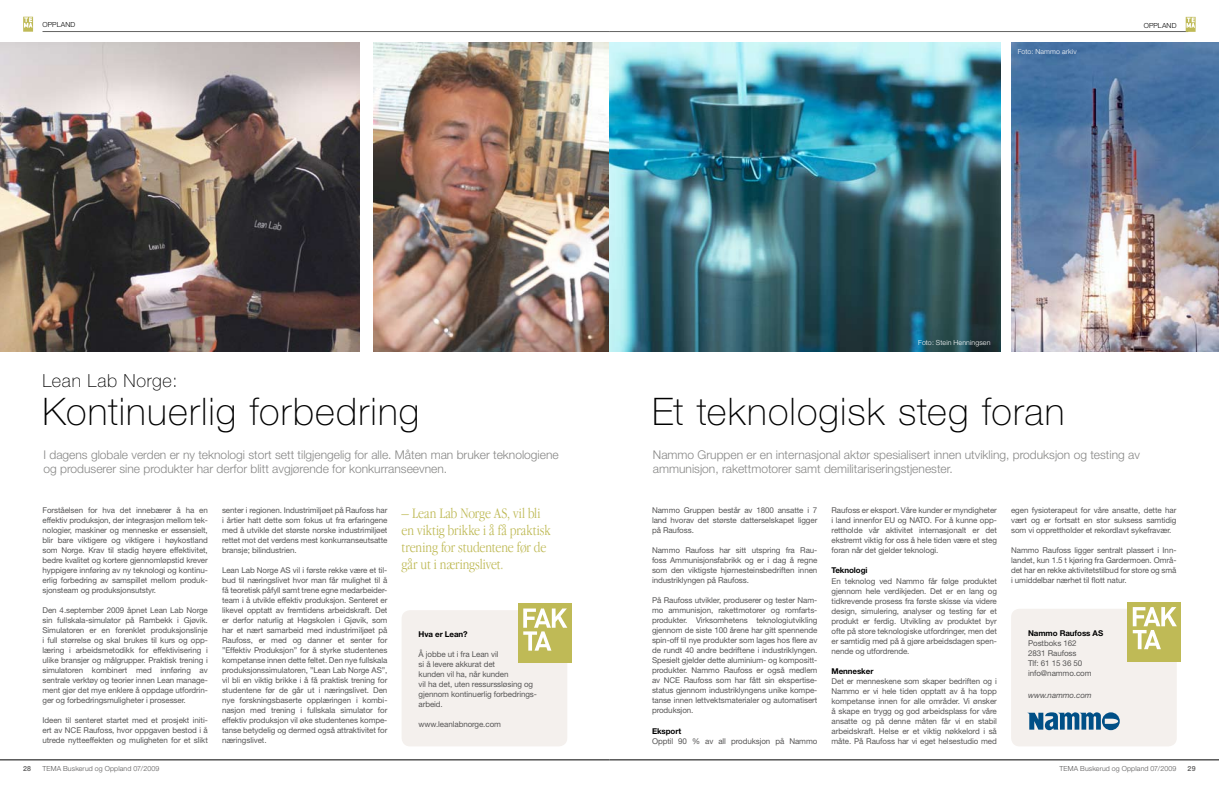
<style>
.page{position:relative;width:1219px;height:789px;background:#fff}
.page>*{position:absolute;margin:0;border:0;box-sizing:border-box;transform-origin:0 0}
.t1{font:100 38px "Helvetica Neue";letter-spacing:.03em;color:#000}
.t2{font:100 18px "Helvetica Neue";letter-spacing:.04em;color:#000}
.t3{font:300 15px/17px "Apple Garamond";color:#bfba56}
.t4{font:300 12px/14px "Helvetica Neue";color:#878786}
.t5{font:8px/10px "Helvetica Neue";letter-spacing:-.01em;color:#575656;text-align:justify}
.t6{font:700 8px "Helvetica Neue";letter-spacing:-.01em;color:#000}
.t7{font:italic 8px "Helvetica Neue";letter-spacing:-.01em;color:#575656}
.t8{font:300 7px "Helvetica Neue";letter-spacing:.02em;color:#575656}
.t9{font:300 7px "Helvetica Neue";letter-spacing:.02em;color:#fff}
.t10{font:300 7px "Helvetica Neue";letter-spacing:.02em;color:#000}
.t11{font:500 7px "Helvetica Neue";color:#575656}
</style>
<div class="page">
<hr style="left:43px;top:31px;width:566px;height:1px;background:#636362">
<svg style="left:23px;top:17px;width:10px;height:15px"></svg>
<hr style="left:0;top:759px;width:609px;height:1px;background:#000">
<hr style="left:609px;top:31px;width:579px;height:1px;background:#636362">
<hr style="left:609px;top:759px;width:610px;height:1px;background:#000">
<svg style="left:1186px;top:17px;width:10px;height:15px"></svg>
<img style="left:373px;top:43px;width:628px;height:308px">
<img style="left:0;top:43px;width:359px;height:308px">
<img style="left:1011px;top:43px;width:208px;height:308px">
<div style="left:1011px;top:608px;width:166px;height:138px;background:#f4f0ed;border-radius:9px"></div>
<div style="left:402px;top:609px;width:165px;height:137px;background:#f4f0ed;border-radius:9px"></div>
<div style="left:1128px;top:601px;width:53px;height:60px;background:#bfba56"></div>
<svg style="left:1133px;top:607px;width:44px;height:41px"></svg>
<div style="left:518px;top:603px;width:54px;height:59px;background:#bfba56"></div>
<svg style="left:523px;top:608px;width:44px;height:42px"></svg>
<svg style="left:1027px;top:712px;width:93px;height:17px"></svg>
<p class="t10" style="left:43px;top:20px;width:34px">oppland</p>
<p class="t9" style="left:1018px;top:47px;width:60px">Foto: Nammo arkiv</p>
<p class="t10" style="left:1144px;top:21px;width:34px">oppland</p>
<p class="t9" style="left:918px;top:338px;width:74px">Foto: Stein Henningsen</p>
<h2 class="t2" style="left:43px;top:370px;width:137px">Lean Lab Norge:</h2>
<h1 class="t1" style="left:43px;top:389px;width:378px">Kontinuerlig forbedring</h1>
<h1 class="t1" style="left:652px;top:389px;width:414px">Et teknologisk steg foran</h1>
<h3 class="t4" style="left:43px;top:447px;width:517px">I dagens globale verden er ny teknologi stort sett tilgjengelig for alle. Måten man bruker teknologiene og produserer sine produkter har derfor blitt avgjørende for konkurranseevnen.</h3>
<h3 class="t4" style="left:653px;top:447px;width:488px">Nammo Gruppen er en internasjonal aktør spesialisert innen utvikling, produksjon og testing av ammunisjon, rakettmotorer samt demilitariseringstjenester.</h3>
<h3 class="t3" style="left:402px;top:504px;width:150px">– Lean Lab Norge AS, vil bli en viktig brikke i å få praktisk trening for studentene før de går ut i næringslivet.</h3>
<p class="t5" style="left:652px;top:504px;width:167px">Nammo Gruppen består av 1800 ansatte i 7 land hvorav det største datterselskapet ligger på Raufoss.</p>
<p class="t5" style="left:652px;top:544px;width:167px">Nammo Raufoss har sitt utspring fra Rau&shy;foss Ammunisjonsfabrikk og er i dag å regne som den viktigste hjørnesteinsbedriften innen industriklyngen på Raufoss.</p>
<p class="t5" style="left:652px;top:594px;width:167px">På Raufoss utvikler, produserer og tester Nam&shy;mo ammunisjon, rakettmotorer og romfarts&shy;produkter. Virksomhetens teknologiutvikling gjennom de siste 100 årene har gitt spennende spin-off til nye produkter som lages hos flere av de rundt 40 andre bedriftene i industriklyngen.<br>Spesielt gjelder dette aluminium- og kompositt&shy;produkter. Nammo Raufoss er også medlem av NCE Raufoss som har fått sin ekspertise&shy;status gjennom industriklyngens unike kompe&shy;tanse innen lettvektsmaterialer og automatisert produksjon.</p>
<p class="t6" style="left:652px;top:725px;width:31px">Eksport</p>
<p class="t5" style="left:652px;top:735px;width:167px">Opptil 90 % av all produksjon på Nammo</p>
<p class="t5" style="left:831px;top:504px;width:167px">Raufoss er eksport. Våre kunder er myndigheter i land innenfor EU og NATO. For å kunne opp&shy;rettholde vår aktivitet internasjonalt er det ekstremt viktig for oss å hele tiden være et steg foran når det gjelder teknologi.</p>
<p class="t6" style="left:831px;top:565px;width:38px">Teknologi</p>
<p class="t5" style="left:831px;top:575px;width:167px">En teknolog ved Nammo får følge produktet gjennom hele verdikjeden. Det er en lang og tidkrevende prosess fra første skisse via videre design, simulering, analyser og testing før et produkt er ferdig. Utvikling av produktet byr ofte på store teknologiske utfordringer, men det er samtidig med på å gjøre arbeidsdagen spen&shy;nende og utfordrende.</p>
<p class="t6" style="left:831px;top:665px;width:43px">Mennesker</p>
<p class="t5" style="left:831px;top:675px;width:167px">Det er menneskene som skaper bedriften og i Nammo er vi hele tiden opptatt av å ha topp kompetanse innen for alle områder. Vi ønsker å skape en trygg og god arbeidsplass for våre ansatte og på denne måten får vi en stabil arbeidskraft. Helse er et viktig nøkkelord i så måte. På Raufoss har vi eget helsestudio med</p>
<p class="t5" style="left:43px;top:504px;width:167px">Forståelsen for hva det innebærer å ha en effektiv produksjon, der integrasjon mellom tek&shy;nologier, maskiner og menneske er essensielt, blir bare viktigere og viktigere i høykostland som Norge. Krav til stadig høyere effektivitet, bedre kvalitet og kortere gjennomløpstid krever hyppigere innføring av ny teknologi og kontinu&shy;erlig forbedring av samspillet mellom produk&shy;sjonsteam og produksjonsutstyr.</p>
<p class="t5" style="left:43px;top:604px;width:167px">Den 4.september 2009 åpnet Lean Lab Norge sin fullskala-simulator på Rambekk i Gjøvik.<br>Simulatoren er en forenklet produksjonslinje i full størrelse og skal brukes til kurs og opp&shy;læring i arbeidsmetodikk for effektivisering i ulike bransjer og målgrupper. Praktisk trening i simulatoren kombinert med innføring av sentrale verktøy og teorier innen Lean manage&shy;ment gjør det mye enklere å oppdage utfordrin&shy;ger og forbedringsmuligheter i prosesser.</p>
<p class="t5" style="left:43px;top:714px;width:167px">Ideen til senteret startet med et prosjekt initi&shy;ert av NCE Raufoss, hvor oppgaven bestod i å utrede nytteeffekten og muligheten for et slikt</p>
<p class="t5" style="left:222px;top:504px;width:167px">senter i regionen. Industrimiljøet på Raufoss har i årtier hatt dette som fokus ut fra erfaringene med å utvikle det største norske industrimiljøet rettet mot det verdens mest konkurranseutsatte bransje; bilindustrien.</p>
<p class="t5" style="left:222px;top:564px;width:167px">Lean Lab Norge AS vil i første rekke være et til&shy;bud til næringslivet hvor man får mulighet til å få teoretisk påfyll samt trene egne medarbeider&shy;team i å utvikle effektiv produksjon. Senteret er likevel opptatt av fremtidens arbeidskraft. Det er derfor naturlig at Høgskolen i Gjøvik, som har et nært samarbeid med industrimiljøet på Raufoss, er med og danner et senter for ”Effektiv Produksjon” for å styrke studentenes kompetanse innen dette feltet. Den nye fullskala produksjonssimulatoren, ”Lean Lab Norge AS”, vil bli en viktig brikke i å få praktisk trening for studentene før de går ut i næringslivet. Den nye forskningsbaserte opplæringen i kombi&shy;nasjon med trening i fullskala simulator for effektiv produksjon vil øke studentenes kompe&shy;tanse betydelig og dermed også attraktivitet for næringslivet.</p>
<p class="t5" style="left:1011px;top:504px;width:167px">egen fysioterapeut for våre ansatte, dette har vært og er fortsatt en stor suksess samtidig som vi opprettholder et rekordlavt sykefravær.</p>
<p class="t5" style="left:1011px;top:544px;width:167px">Nammo Raufoss ligger sentralt plassert i Inn&shy;landet, kun 1.5 t kjøring fra Gardermoen. Områ&shy;det har en rekke aktivitetstilbud for store og små i umiddelbar nærhet til flott natur.</p>
<p class="t6" style="left:1028px;top:627px;width:77px">Nammo Raufoss AS</p>
<p class="t5" style="left:1028px;top:637px;width:65px;text-align:left">Postboks 162<br>2831 Raufoss<br>Tlf: 61 15 36 50 info@nammo.com</p>
<p class="t7" style="left:1028px;top:689px;width:65px">www.nammo.com</p>
<p class="t6" style="left:419px;top:629px;width:51px">Hva er Lean?</p>
<p class="t5" style="left:419px;top:649px;width:120px;text-align:left">Å jobbe ut i fra Lean vil<br>si å levere akkurat det<br>kunden vil ha, når kunden<br>vil ha det, uten ressurssløsing og gjennom kontinuerlig forbedrings&shy;arbeid.</p>
<p class="t5" style="left:419px;top:719px;width:84px">www.leanlabnorge.com</p>
<p class="t11" style="left:23px;top:763px;width:9px">28</p>
<p class="t8" style="left:43px;top:763px;width:118px">TEMA Buskerud og Oppland 07/2009</p>
<p class="t8" style="left:1060px;top:763px;width:118px">TEMA Buskerud og Oppland 07/2009</p>
<p class="t11" style="left:1188px;top:763px;width:9px">29</p>
</div>
